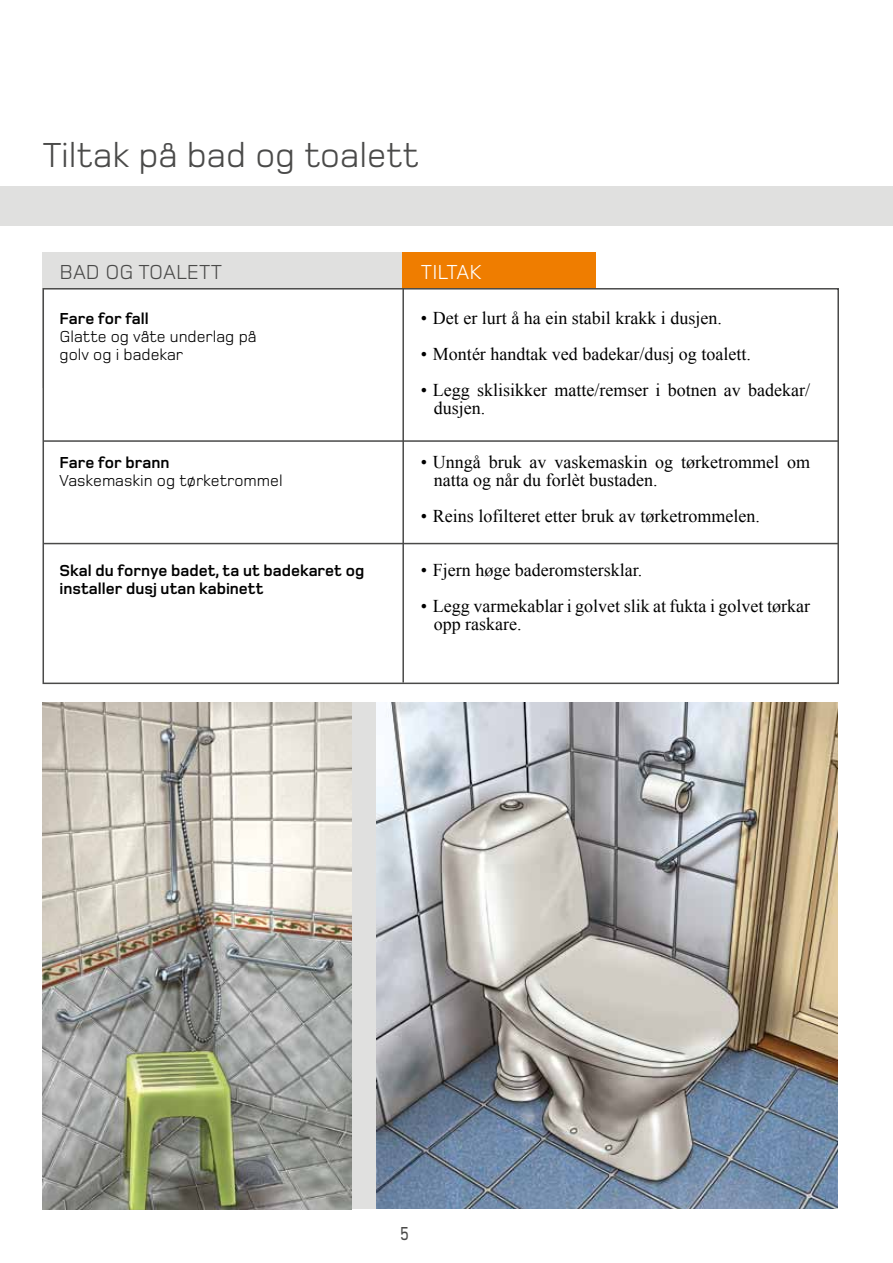
<style>
.page{position:relative;width:893px;height:1263px;background:#fff}
.page>*{position:absolute;margin:0;border:0;box-sizing:border-box;transform-origin:0 0}
.t1{font:36px "Foundry Monoline";color:#4a4a49}
.t2{font:21px "Foundry Monoline";color:#4a4a49}
.t3{font:21px "Foundry Monoline";color:#fff}
.t4{font:500 19.5px "Foundry Monoline";color:#4a4a49;scale:.8 1}
.t5{font:18px/18px "Times New Roman";color:#000}
.t6{font:700 16.5px/18px "Foundry Monoline";color:#000}
.t7{font:16.5px/18px "Foundry Monoline";color:#000}
</style>
<div class="page">
<div style="left:0;top:186px;width:893px;height:39px;background:#e0e0df"></div>
<div style="left:43px;top:252px;width:359px;height:136px;background:#e0e0df"></div>
<div style="left:402px;top:252px;width:194px;height:136px;background:#ef7d00"></div>
<div style="left:43px;top:288px;width:796px;height:396px;background:#fff;border:2px solid #4a4a49"></div>
<hr style="left:402px;top:289px;width:2px;height:394px;background:#4a4a49">
<div style="left:118px;top:702px;width:650px;height:507px;background:#e0e0df"></div>
<img style="left:43px;top:702px;width:308px;height:507px">
<img style="left:376px;top:702px;width:461px;height:507px">
<hr style="left:44px;top:543px;width:794px;height:1px;background:#4a4a49">
<hr style="left:44px;top:440px;width:794px;height:2px;background:#4a4a49">
<h1 class="t1" style="left:43px;top:136px;width:378px">Tiltak på bad og toalett</h1>
<p class="t2" style="left:60px;top:261px;width:140px">Bad og toalett</p>
<p class="t6" style="left:60px;top:310px;width:91px">Fare for fall</p>
<p class="t7" style="left:60px;top:327px;width:199px">G latte og våte underlag på golv og i badekar</p>
<p class="t6" style="left:60px;top:454px;width:111px">Fare for brann</p>
<p class="t7" style="left:60px;top:471px;width:225px">Vaskemaskin og tørketrommel</p>
<p class="t6" style="left:60px;top:562px;width:306px">Skal du fornye badet, ta ut badekaret og installer dusj utan kabinett</p>
<p class="t3" style="left:421px;top:261px;width:62px">Tiltak</p>
<p class="t5" style="left:421px;top:309px;width:302px">• Det er lurt å ha ein stabil krakk i dusjen.</p>
<p class="t5" style="left:421px;top:345px;width:331px">• Montér handtak ved badekar/dusj og toalett.</p>
<p class="t5" style="left:434px;top:381px;width:378px;text-indent:-13px">• Legg sklisikker matte/remser i botnen av badekar/ dusjen.</p>
<p class="t5" style="left:434px;top:453px;width:378px;text-indent:-13px">• Unngå bruk av vaskemaskin og tørketrommel om natta og når du forlèt bustaden.</p>
<p class="t5" style="left:421px;top:507px;width:340px">• Reins lofilteret etter bruk av tørketrommelen.</p>
<p class="t5" style="left:421px;top:561px;width:223px">• Fjern høge baderomstersklar.</p>
<p class="t5" style="left:434px;top:597px;width:378px;text-indent:-13px">• Legg varmekablar i golvet slik at fukta i golvet tørkar opp raskare.</p>
<p class="t4" style="left:400px;top:1223px;width:13px">5</p>
</div>
